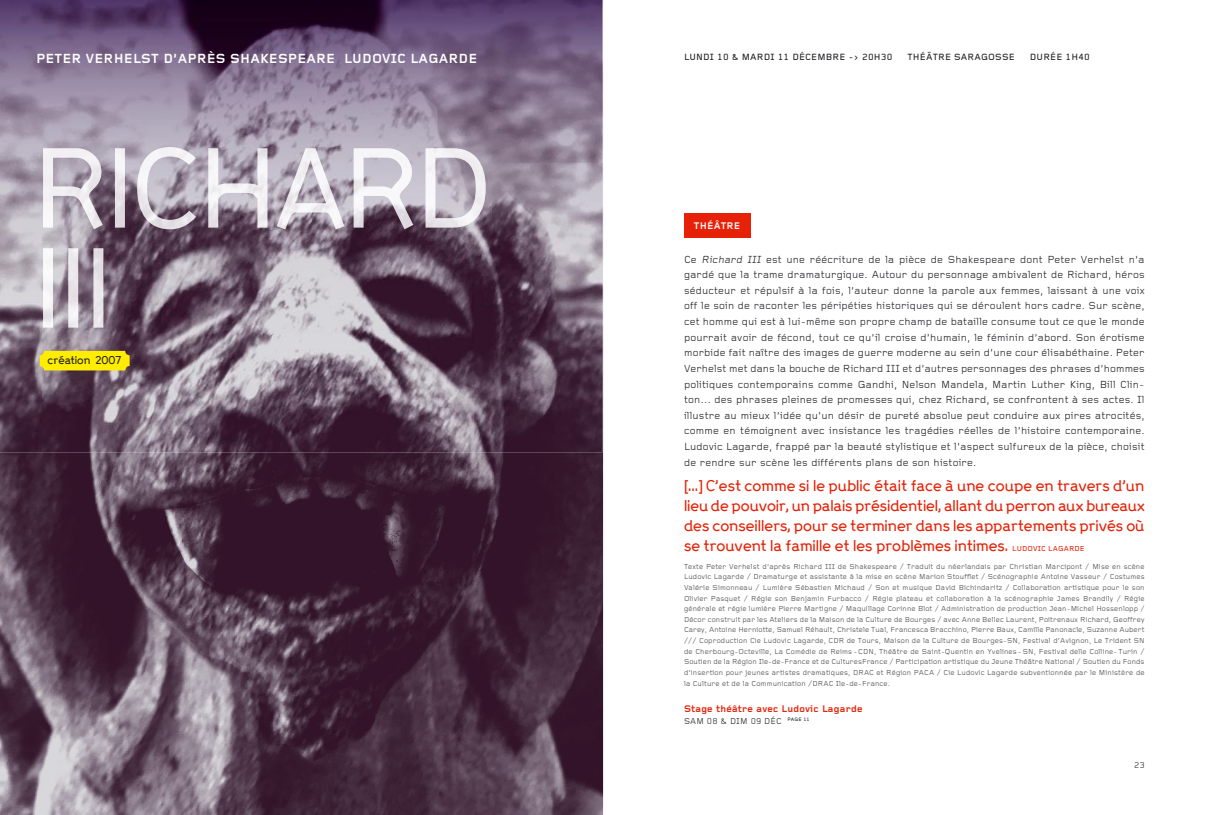
<style>
.page{position:relative;width:1205px;height:815px;background:#fff}
.page>*{position:absolute;margin:0;border:0;box-sizing:border-box;transform-origin:0 0}
.t1{font:500 13.75px/20px "Progress";color:#e62107;text-align:justify}
.t2{font:700 13.75px "Foundry Gridnik";letter-spacing:.015em;color:#fff}
.t3{font:10.62px/15.6px "Foundry Gridnik";letter-spacing:.015em;color:#1b1c20;text-align:justify}
.t4{font:700 10px "Foundry Gridnik";letter-spacing:.015em;color:#e62107}
.t5{font:500 10px "Progress";color:#1b1c20}
.t6{font:700 10px "Foundry Gridnik";letter-spacing:.015em;color:#fff}
.t7{font:500 9.38px "Foundry Gridnik";letter-spacing:.015em;color:#1b1c20}
.t8{font:8.75px "Foundry Gridnik";letter-spacing:.015em;color:#1b1c20}
.t9{font:7.5px/10.6px "Foundry Gridnik";letter-spacing:.015em;color:#454247;text-align:justify}
.s1{font-family:"Foundry Gridnik";font-size:7.5px}
</style>
<div class="page">
<img style="left:0;top:0;width:603px;height:815px">
<img style="left:0;top:0;width:602px;height:164px">
<img style="left:0;top:164px;width:43px;height:288px">
<img style="left:474px;top:164px;width:128px;height:288px">
<img style="left:43px;top:230px;width:431px;height:222px">
<img style="left:43px;top:147px;width:448px;height:83px">
<img style="left:43px;top:248px;width:61px;height:80px">
<div style="left:684px;top:213px;width:66px;height:24px;background:#e62107"></div>
<div style="left:40px;top:351px;width:90px;height:19px;background:#ffed00;border-radius:4px"></div>
<h1 class="t2" style="left:36px;top:51px;width:443px">PETER VERHELST D’APRÈS SHAKESPEARE LUDOVIC LAGARDE</h1>
<h3 class="t5" style="left:48px;top:354px;width:75px">création 2007</h3>
<p class="t7" style="left:684px;top:51px;width:210px">LUNDI 10 &amp; MARDI 11 DÉCEMBRE -&gt; 20H30</p>
<p class="t7" style="left:907px;top:51px;width:109px">THÉÂTRE SARAGOSSE</p>
<p class="t7" style="left:1030px;top:51px;width:61px">DURÉE 1H40</p>
<h3 class="t6" style="left:694px;top:220px;width:48px">THÉÂTRE</h3>
<p class="t3" style="left:684px;top:252px;width:462px">Ce Richard III est une réécriture de la pièce de Shakespeare dont Peter Verhelst n’a gardé que la trame dramaturgique. Autour du personnage ambivalent de Richard, héros séducteur et répulsif à la fois, l’auteur donne la parole aux femmes, laissant à une voix off le soin de raconter les péripéties historiques qui se déroulent hors cadre. Sur scène, cet homme qui est à lui-même son propre champ de bataille consume tout ce que le monde pourrait avoir de fécond, tout ce qu’il croise d’humain, le féminin d’abord. Son érotisme morbide fait naître des images de guerre moderne au sein d’une cour élisabéthaine. Peter Verhelst met dans la bouche de Richard III et d’autres personnages des phrases d’hommes politiques contemporains comme Gandhi, Nelson Mandela, Martin Luther King, Bill Clin&shy;ton… des phrases pleines de promesses qui, chez Richard, se confrontent à ses actes. Il illustre au mieux l’idée qu’un désir de pureté absolue peut conduire aux pires atrocités, comme en témoignent avec insistance les tragédies réelles de l’histoire contemporaine.<br>Ludovic Lagarde, frappé par la beauté stylistique et l’aspect sulfureux de la pièce, choisit de rendre sur scène les différents plans de son histoire.</p>
<p class="t1" style="left:684px;top:476px;width:462px">[...] C’est comme si le public était face à une coupe en travers d’un lieu de pouvoir, un palais présidentiel, allant du perron aux bureaux des conseillers, pour se terminer dans les appartements privés où se trouvent la famille et les problèmes intimes. <span class="s1">LUDOVIC LAGARDE</span></p>
<p class="t9" style="left:684px;top:561px;width:462px">Texte Peter Verhelst d’après Richard III de Shakespeare / Traduit du néerlandais par Christian Marcipont / Mise en scène Ludovic Lagarde / Dramaturge et assistante à la mise en scène Marion Stoufflet / Scénographie Antoine Vasseur / Costumes Valérie Simonneau / Lumière Sébastien Michaud / Son et musique David Bichindaritz / Collaboration artistique pour le son Olivier Pasquet / Régie son Benjamin Furbacco / Régie plateau et collaboration à la scénographie James Brandily / Régie générale et régie lumière Pierre Martigne / Maquillage Corinne Blot / Administration de production Jean-Michel Hossenlopp / Décor construit par les Ateliers de la Maison de la Culture de Bourges / avec Anne Bellec Laurent, Poitrenaux Richard, Geoffrey Carey, Antoine Herniotte, Samuel Réhault, Christele Tual, Francesca Bracchino, Pierre Baux, Camille Panonacle, Suzanne Aubert /// Coproduction Cie Ludovic Lagarde, CDR de Tours, Maison de la Culture de Bourges-SN, Festival d’Avignon, Le Trident SN de Cherbourg-Octeville, La Comédie de Reims - CDN, Théâtre de Saint-Quentin en Yvelines - SN, Festival delle Colline- Turin / Soutien de la Région Ile-de-France et de CulturesFrance / Participation artistique du Jeune Théâtre National / Soutien du Fonds d’insertion pour jeunes artistes dramatiques, DRAC et Région PACA / Cie Ludovic Lagarde subventionnée par le Ministère de la Culture et de la Communication /DRAC Ile-de-France.</p>
<h3 class="t4" style="left:684px;top:703px;width:180px">Stage théâtre avec Ludovic Lagarde</h3>
<p class="t8" style="left:684px;top:717px;width:127px">SAM 08 &amp; DIM 09 DÉC <sup>PAGE</sup> <sup>11</sup></p>
<p class="t8" style="left:1134px;top:760px;width:12px">23</p>
</div>
